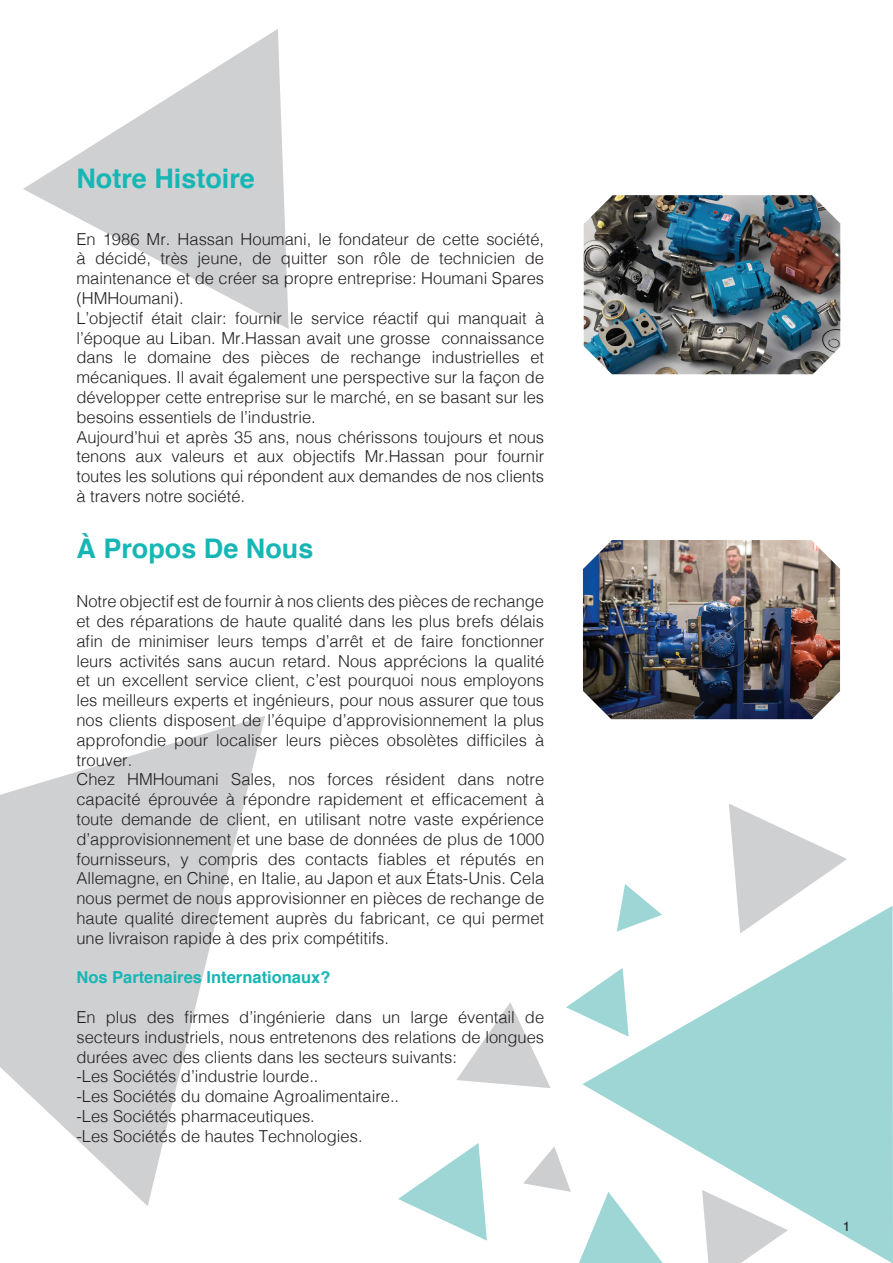
<style>
.page{position:relative;width:893px;height:1263px;background:#fff}
.page>*{position:absolute;margin:0;border:0;box-sizing:border-box;transform-origin:0 0}
.t1{font:700 27px "Helvetica";color:#16b6b5}
.Body_text{font:300 16.5px/19.8px "Helvetica";color:#231f20;text-align:justify}
.Body_text-2{font:700 16.5px "Helvetica";color:#16b6b5}
.t2{font:13.5px "Helvetica";color:#231f20}
</style>
<div class="page">
<svg style="left:582px;top:906px;width:311px;height:357px;fill:#9ed6d6"></svg>
<svg style="left:398px;top:1143px;width:89px;height:97px"></svg>
<svg style="left:523px;top:1147px;width:48px;height:45px"></svg>
<svg style="left:617px;top:884px;width:45px;height:47px"></svg>
<svg style="left:579px;top:1192px;width:84px;height:71px"></svg>
<svg style="left:729px;top:804px;width:118px;height:129px"></svg>
<svg style="left:702px;top:1190px;width:86px;height:73px"></svg>
<svg style="left:456px;top:1002px;width:95px;height:86px"></svg>
<svg style="left:566px;top:968px;width:63px;height:69px"></svg>
<svg style="left:0;top:716px;width:265px;height:490px;fill:#cfd0d2"></svg>
<svg style="left:23px;top:29px;width:266px;height:300px"></svg>
<img style="left:583px;top:540px;width:257px;height:179px">
<img style="left:584px;top:195px;width:256px;height:179px">
<p class="t1" style="left:76px;top:157px;width:180px">Notre Histoire</p>
<p class="Body_text" style="left:76px;top:228px;width:469px">En 1986 Mr. Hassan Houmani, le fondateur de cette société, à décidé, très jeune, de quitter son rôle de technicien de maintenance et de créer sa propre entreprise: Houmani Spares (HMHoumani).</p>
<p class="Body_text" style="left:76px;top:307px;width:469px">L’objectif était clair: fournir le service réactif qui manquait à l’époque au Liban. Mr.Hassan avait une grosse connaissance dans le domaine des pièces de rechange industrielles et mécaniques. Il avait également une perspective sur la façon de développer cette entreprise sur le marché, en se basant sur les besoins essentiels de l’industrie.</p>
<p class="Body_text" style="left:76px;top:426px;width:469px">Aujourd’hui et après 35 ans, nous chérissons toujours et nous tenons aux valeurs et aux objectifs Mr.Hassan pour fournir toutes les solutions qui répondent aux demandes de nos clients à travers notre société.</p>
<p class="t1" style="left:76px;top:527px;width:239px">À Propos De Nous</p>
<p class="Body_text" style="left:76px;top:590px;width:469px">Notre objectif est de fournir à nos clients des pièces de rechange et des réparations de haute qualité dans les plus brefs délais afin de minimiser leurs temps d’arrêt et de faire fonctionner leurs activités sans aucun retard. Nous apprécions la qualité et un excellent service client, c’est pourquoi nous employons les meilleurs experts et ingénieurs, pour nous assurer que tous nos clients disposent de l’équipe d’approvisionnement la plus approfondie pour localiser leurs pièces obsolètes difficiles à trouver.</p>
<p class="Body_text" style="left:76px;top:768px;width:469px">Chez HMHoumani Sales, nos forces résident dans notre capacité éprouvée à répondre rapidement et efficacement à toute demande de client, en utilisant notre vaste expérience d’approvisionnement et une base de données de plus de 1000 fournisseurs, y compris des contacts fiables et réputés en Allemagne, en Chine, en Italie, au Japon et aux États-Unis. Cela nous permet de nous approvisionner en pièces de rechange de haute qualité directement auprès du fabricant, ce qui permet une livraison rapide à des prix compétitifs.</p>
<p class="Body_text-2" style="left:76px;top:964px;width:255px">Nos Partenaires Internationaux?</p>
<p class="Body_text" style="left:76px;top:1006px;width:469px">En plus des firmes d’ingénierie dans un large éventail de secteurs industriels, nous entretenons des relations de longues durées avec des clients dans les secteurs suivants:</p>
<p class="Body_text" style="left:76px;top:1065px;width:244px">-Les Sociétés d’industrie lourde..</p>
<p class="Body_text" style="left:76px;top:1085px;width:324px">-Les Sociétés du domaine Agroalimentaire..</p>
<p class="Body_text" style="left:76px;top:1105px;width:240px">-Les Sociétés pharmaceutiques.</p>
<p class="Body_text" style="left:76px;top:1125px;width:288px">-Les Sociétés de hautes Technologies.</p>
<p class="t2" style="left:843px;top:1215px;width:9px">1</p>
</div>
